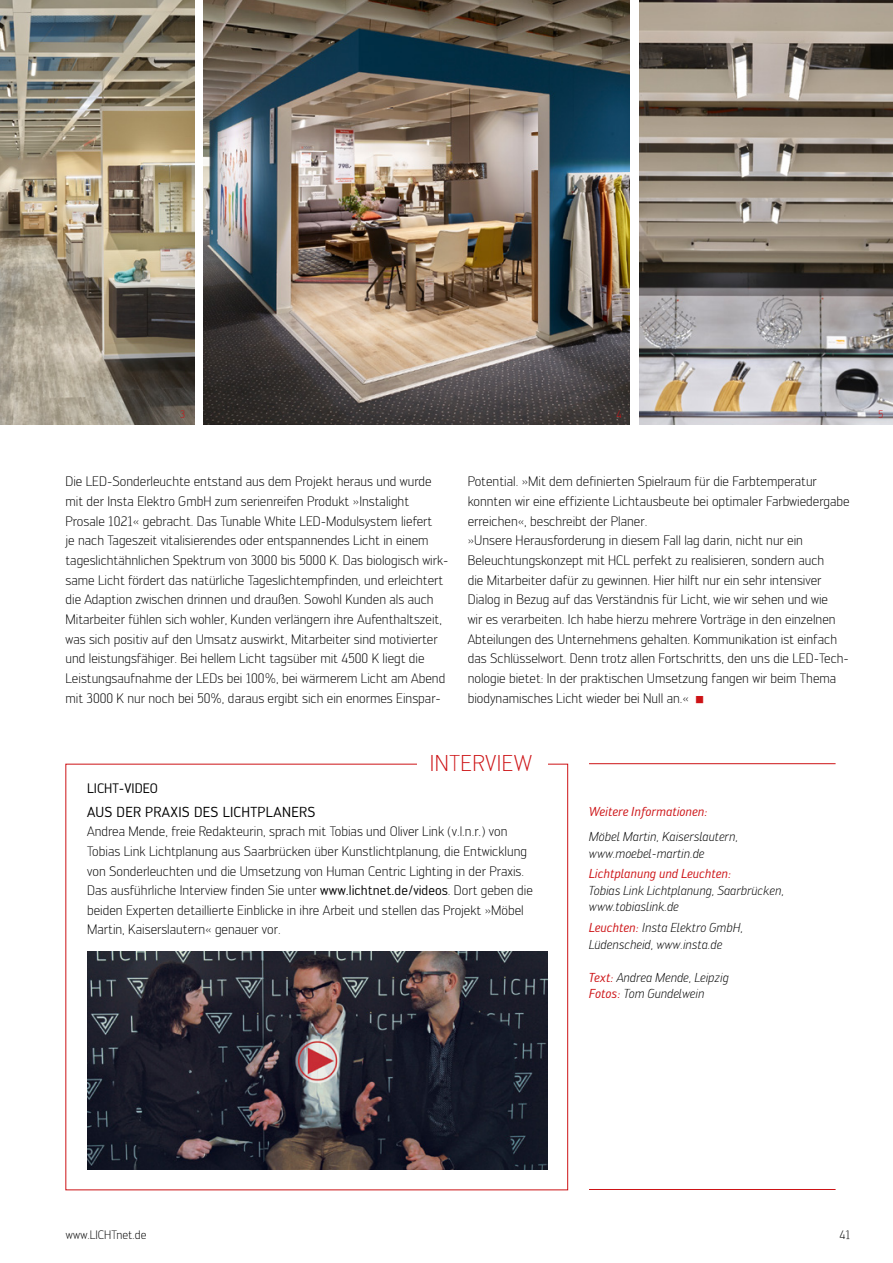
<style>
.page{position:relative;width:893px;height:1263px;background:#fff}
.page>*{position:absolute;margin:0;border:0;box-sizing:border-box;transform-origin:0 0}
.t1{font:300 22.5px "Engel";letter-spacing:.02em;color:#cd1316}
.t2{font:14.25px "Engel";letter-spacing:.02em;color:#000}
.t3{font:300 13.5px/19.6px "Engel";color:#000}
.t4{font:13.5px "Engel";color:#000}
.t5{font:italic 300 12.75px/16.5px "Engel";color:#000}
.t6{font:italic 12.75px "Engel";color:#cd1316}
.t7{font:300 12px "Engel";color:#000}
.t8{font:300 10.5px "Engel";color:#cd1316}
.s1{color:#cd1316}
.s2{font-weight:400}
.s3{font-weight:400;color:#cd1316}
</style>
<div class="page">
<img style="left:0;top:0;width:194px;height:424px">
<img style="left:639px;top:0;width:254px;height:424px">
<hr style="left:589px;top:763px;width:247px;height:1px;background:#cd1316">
<hr style="left:589px;top:1189px;width:247px;height:1px;background:#cd1316">
<img style="left:204px;top:0;width:426px;height:424px">
<img style="left:87px;top:951px;width:460px;height:218px">
<p class="t8" style="left:180px;top:408px;width:7px">3</p>
<p class="t8" style="left:616px;top:408px;width:7px">4</p>
<p class="t8" style="left:878px;top:408px;width:7px">5</p>
<p class="t3" style="left:65px;top:472px;width:385px">Die LED-Sonderleuchte entstand aus dem Projekt heraus und wurde mit der Insta Elektro GmbH zum serienreifen Produkt »Instalight Prosale 1021« gebracht. Das Tunable White LED-Modulsystem liefert<br>je nach Tageszeit vitalisierendes oder entspannendes Licht in einem tageslichtähnlichen Spektrum von 3000 bis 5000 K. Das biologisch wirk&shy;same Licht fördert das natürliche Tageslichtempfinden, und erleichtert die Adaption zwischen drinnen und draußen. Sowohl Kunden als auch Mitarbeiter fühlen sich wohler, Kunden verlängern ihre Aufenthaltszeit, was sich positiv auf den Umsatz auswirkt, Mitarbeiter sind motivierter und leistungsfähiger. Bei hellem Licht tagsüber mit 4500 K liegt die Leistungsaufnahme der LEDs bei 100%, bei wärmerem Licht am Abend mit 3000 K nur noch bei 50%, daraus ergibt sich ein enormes Einspar-</p>
<p class="t3" style="left:468px;top:472px;width:383px">Potential. »Mit dem definierten Spielraum für die Farbtemperatur konnten wir eine effiziente Lichtausbeute bei optimaler Farbwiedergabe erreichen«, beschreibt der Planer.<br>»Unsere Herausforderung in diesem Fall lag darin, nicht nur ein Beleuchtungskonzept mit HCL perfekt zu realisieren, sondern auch<br>die Mitarbeiter dafür zu gewinnen. Hier hilft nur ein sehr intensiver Dialog in Bezug auf das Verständnis für Licht, wie wir sehen und wie<br>wir es verarbeiten. Ich habe hierzu mehrere Vorträge in den einzelnen Abteilungen des Unternehmens gehalten. Kommunikation ist einfach das Schlüsselwort. Denn trotz allen Fortschritts, den uns die LED -Tech&shy;nologie bietet: In der praktischen Umsetzung fangen wir beim Thema biodynamisches Licht wieder bei Null an.« <span class="s1">■</span></p>
<h1 class="t1" style="left:430px;top:751px;width:99px">Intervi ew</h1>
<p class="t4" style="left:87px;top:780px;width:8px">LICHT</p>
<p class="t4" style="left:119px;top:780px;width:40px">-VIDEO</p>
<p class="t2" style="left:87px;top:803px;width:10px">AUS</p>
<p class="t2" style="left:117px;top:803px;width:114px">DER PRAXIS DES LICHT</p>
<p class="t2" style="left:258px;top:803px;width:18px">PLANERS</p>
<p class="t3" style="left:87px;top:822px;width:447px">Andrea Mende, freie Redakteurin, sprach mit Tobias und Oliver Link (v.l.n.r.) von Tobias Link Lichtplanung aus Saarbrücken über Kunstlichtplanung, die Entwicklung von Sonderleuchten und die Umsetzung von Human Centric Lighting in der Praxis.<br>Das ausführliche Interview finden Sie unter <span class="s2">www.lichtnet.de/videos</span>. Dort geben die beiden Experten detaillierte Einblicke in ihre Arbeit und stellen das Projekt »Möbel Martin, Kaiserslautern« genauer vor.</p>
<p class="t6" style="left:589px;top:804px;width:121px">Weitere Informationen:</p>
<p class="t5" style="left:589px;top:828px;width:151px">Möbel Martin, Kaiserslautern, www.moebel-martin.de</p>
<p class="t6" style="left:589px;top:866px;width:144px">Lichtplanung und Leuchten:</p>
<p class="t5" style="left:589px;top:882px;width:197px">Tobias Link Lichtplanung, Saarbrücken, www.tobiaslink.de</p>
<p class="t5" style="left:589px;top:919px;width:156px"><span class="s3">Leuchten:</span> Insta Elektro GmbH,<br>Lüdenscheid, www.insta.de</p>
<p class="t5" style="left:589px;top:969px;width:141px"><span class="s3">Text:</span> Andrea Mende, Leipzig<br><span class="s3">Fotos:</span> Tom Gundelwein</p>
<p class="t7" style="left:66px;top:1227px;width:31px">www.licht</p>
<p class="t7" style="left:117px;top:1227px;width:32px">net.de</p>
<p class="t7" style="left:839px;top:1227px;width:12px">41</p>
</div>
